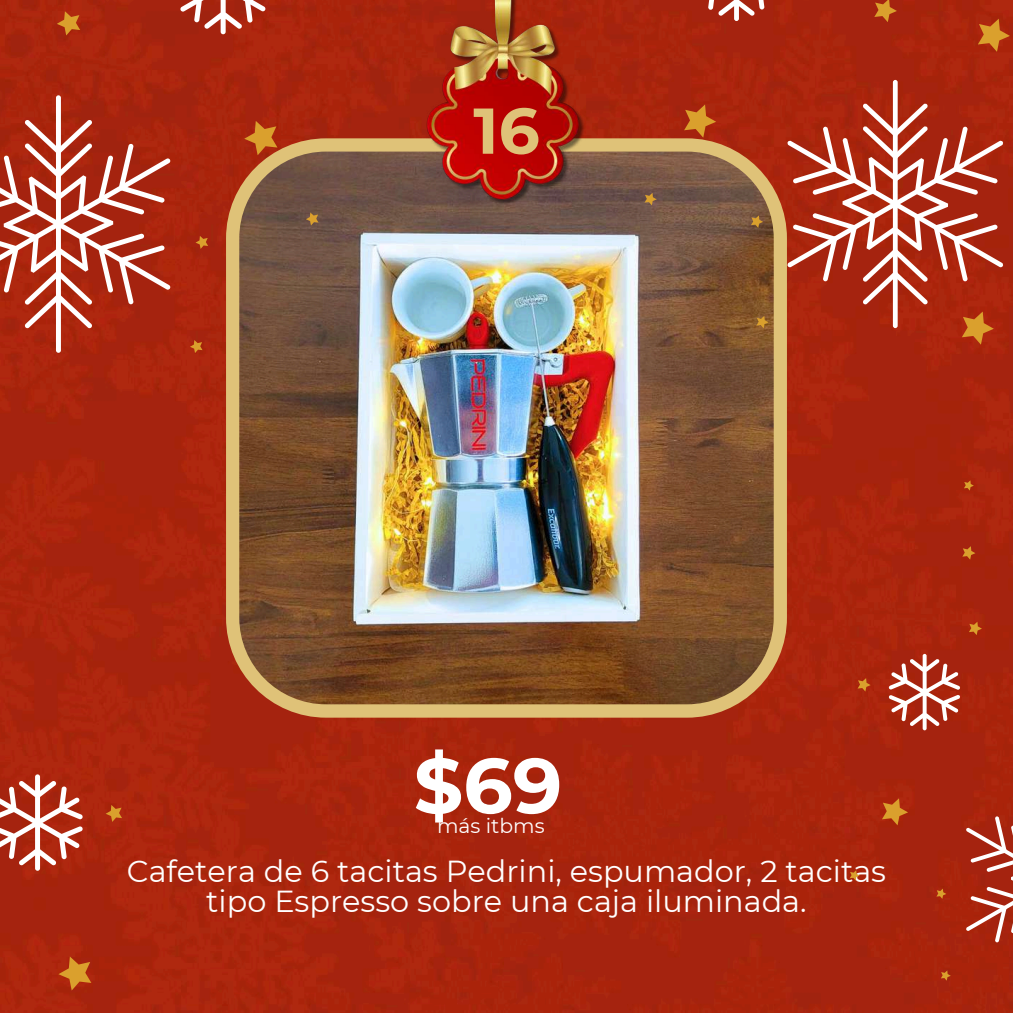
<style>
.page{position:relative;width:1013px;height:1013px;background:#fff}
.page>*{position:absolute;margin:0;border:0;box-sizing:border-box;transform-origin:0 0}
.t1{font:700 77.75px "Montserrat";color:#fff}
.t2{font:700 64.5px "Montserrat";color:#dfc278}
.t3{font:30.38px/30px "Montserrat";color:#fff;text-align:center}
.t4{font:20.25px "Montserrat";color:#fff}
</style>
<div class="page">
<div style="left:0;top:0;width:1012px;height:1012px;background:#a8230f"></div>
<img style="left:226px;top:138px;width:561px;height:579px">
<img style="left:427px;top:0;width:159px;height:209px">
<svg style="left:0;top:774px;width:83px;height:96px"></svg>
<svg style="left:106px;top:805px;width:16px;height:17px"></svg>
<svg style="left:58px;top:956px;width:33px;height:34px"></svg>
<svg style="left:888px;top:654px;width:72px;height:76px"></svg>
<svg style="left:965px;top:816px;width:47px;height:126px;background:#b74c3b"></svg>
<svg style="left:857px;top:678px;width:13px;height:13px"></svg>
<svg style="left:962px;top:546px;width:13px;height:13px"></svg>
<svg style="left:968px;top:621px;width:13px;height:14px"></svg>
<svg style="left:940px;top:970px;width:10px;height:10px"></svg>
<svg style="left:936px;top:888px;width:10px;height:10px"></svg>
<svg style="left:849px;top:870px;width:10px;height:10px"></svg>
<svg style="left:963px;top:480px;width:10px;height:10px"></svg>
<svg style="left:882px;top:798px;width:26px;height:27px"></svg>
<svg style="left:0;top:0;width:68px;height:3px"></svg>
<svg style="left:178px;top:0;width:91px;height:34px"></svg>
<div style="left:56px;top:95px;width:5px;height:258px;background:#fff;border-radius:2px"></div>
<svg style="left:0;top:120px;width:171px;height:208px"></svg>
<svg style="left:57px;top:11px;width:23px;height:24px"></svg>
<svg style="left:190px;top:340px;width:12px;height:13px"></svg>
<svg style="left:195px;top:236px;width:13px;height:13px"></svg>
<svg style="left:306px;top:212px;width:12px;height:13px"></svg>
<svg style="left:244px;top:121px;width:33px;height:34px"></svg>
<svg style="left:692px;top:0;width:88px;height:21px"></svg>
<div style="left:892px;top:80px;width:5px;height:248px;background:#fff;border-radius:2px"></div>
<svg style="left:787px;top:103px;width:216px;height:201px"></svg>
<svg style="left:874px;top:0;width:22px;height:22px"></svg>
<svg style="left:961px;top:311px;width:32px;height:33px"></svg>
<svg style="left:977px;top:19px;width:32px;height:33px"></svg>
<svg style="left:756px;top:316px;width:12px;height:12px"></svg>
<svg style="left:751px;top:215px;width:12px;height:13px"></svg>
<svg style="left:644px;top:193px;width:12px;height:12px"></svg>
<svg style="left:684px;top:104px;width:32px;height:34px"></svg>
<h2 class="t2" style="left:473px;top:91px;width:68px">16</h2>
<h1 class="t1" style="left:413px;top:738px;width:150px">$69</h1>
<p class="t4" style="left:437px;top:813px;width:109px">más itbms</p>
<p class="t3" style="left:127px;top:856px;width:760px">Cafetera de 6 tacitas Pedrini, espumador, 2 tacitas tipo Espresso sobre una caja iluminada.</p>
</div>
